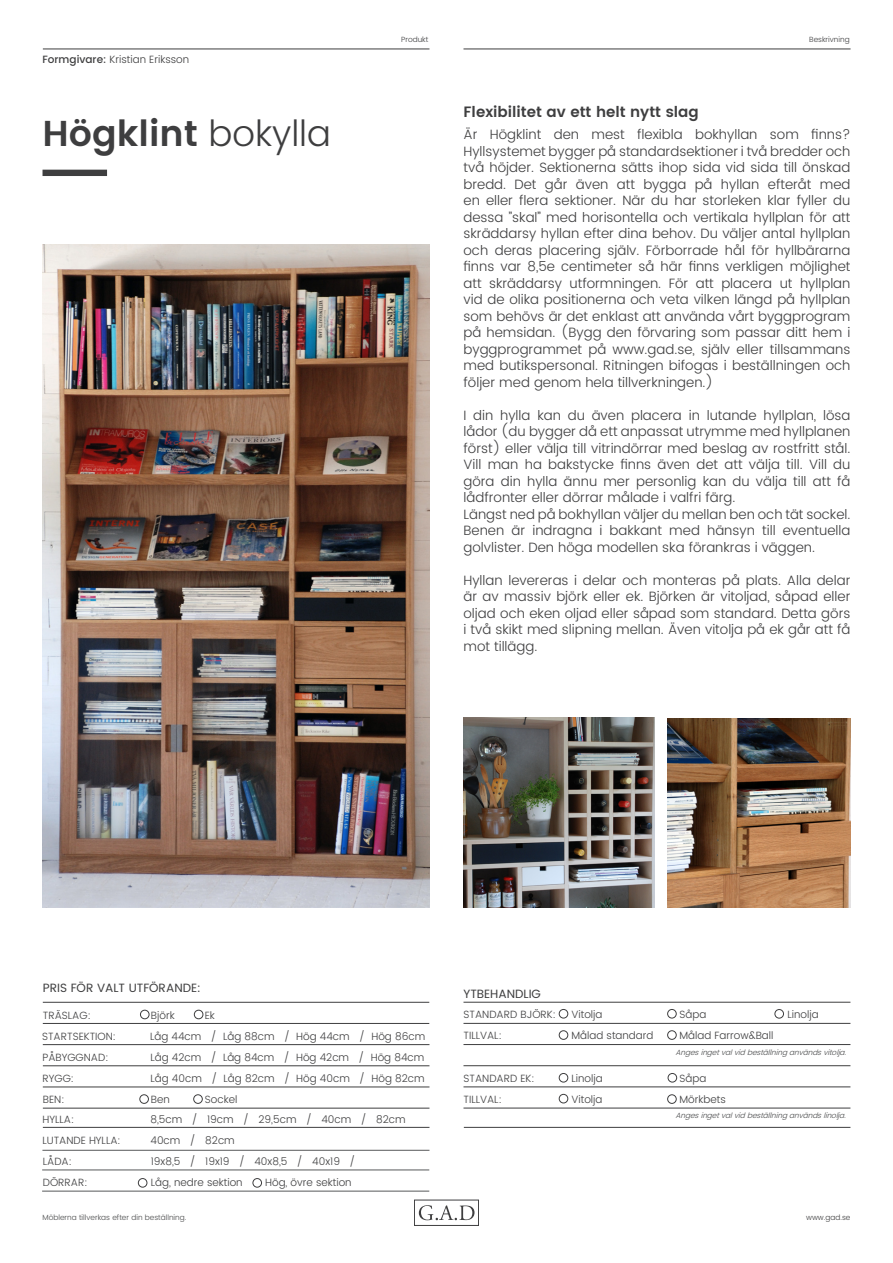
<style>
.page{position:relative;width:893px;height:1263px;background:#fff}
.page>*{position:absolute;margin:0;border:0;box-sizing:border-box;transform-origin:0 0}
.t1{font:600 36px "Poppins";color:#3e3e3f}
.t2{font:600 15px "Poppins";color:#3e3e3f}
.t3{font:300 13.5px/16.5px "Poppins";color:#3e3e3f;text-align:justify}
.t4{font:12px "Poppins";color:#3e3e3f}
.t5{font:300 10.5px "Poppins";color:#3e3e3f}
.t6{font:italic 300 7.5px "Poppins";color:#4a4b4c}
.t7{font:300 7.5px "Poppins";color:#4a4b4c}
.t8{font:300 7.5px "Poppins";color:#3e3e3f}
.s1{font-weight:500}
.s2{font-weight:300}
</style>
<div class="page">
<hr style="left:43px;top:49px;width:386px;height:1px;background:#3e3e3f">
<hr style="left:463px;top:49px;width:387px;height:1px;background:#3e3e3f">
<hr style="left:43px;top:1002px;width:386px;height:1px;background:#3e3e3f">
<hr style="left:43px;top:1023px;width:386px;height:1px;background:#3e3e3f">
<hr style="left:43px;top:1044px;width:386px;height:1px;background:#3e3e3f">
<hr style="left:43px;top:1065px;width:386px;height:1px;background:#3e3e3f">
<hr style="left:43px;top:1108px;width:386px;height:1px;background:#3e3e3f">
<hr style="left:43px;top:1127px;width:386px;height:1px;background:#3e3e3f">
<hr style="left:463px;top:1002px;width:387px;height:1px;background:#3e3e3f">
<hr style="left:463px;top:1023px;width:387px;height:1px;background:#3e3e3f">
<hr style="left:463px;top:1044px;width:387px;height:1px;background:#3e3e3f">
<hr style="left:463px;top:1065px;width:387px;height:1px;background:#3e3e3f">
<hr style="left:463px;top:1087px;width:387px;height:1px;background:#3e3e3f">
<hr style="left:463px;top:1108px;width:387px;height:1px;background:#3e3e3f">
<div style="left:559px;top:1009px;width:9px;height:9px;border:1px solid #3e3e3f;border-radius:50%"></div>
<div style="left:667px;top:1009px;width:9px;height:9px;border:1px solid #3e3e3f;border-radius:50%"></div>
<div style="left:775px;top:1009px;width:9px;height:9px;border:1px solid #3e3e3f;border-radius:50%"></div>
<div style="left:559px;top:1030px;width:9px;height:9px;border:1px solid #3e3e3f;border-radius:50%"></div>
<div style="left:559px;top:1073px;width:9px;height:9px;border:1px solid #3e3e3f;border-radius:50%"></div>
<div style="left:668px;top:1073px;width:9px;height:9px;border:1px solid #3e3e3f;border-radius:50%"></div>
<div style="left:559px;top:1094px;width:9px;height:9px;border:1px solid #3e3e3f;border-radius:50%"></div>
<div style="left:667px;top:1094px;width:9px;height:9px;border:1px solid #3e3e3f;border-radius:50%"></div>
<hr style="left:43px;top:1087px;width:386px;height:1px;background:#3e3e3f">
<div style="left:43px;top:170px;width:64px;height:6px;background:#3e3e3f"></div>
<svg style="left:419px;top:1205px;width:55px;height:15px"></svg>
<div style="left:414px;top:1200px;width:65px;height:26px;border:1px solid #3e3e3f"></div>
<hr style="left:464px;top:1127px;width:386px;height:1px;background:#3e3e3f">
<div style="left:667px;top:1030px;width:9px;height:9px;border:1px solid #3e3e3f;border-radius:50%"></div>
<img style="left:43px;top:244px;width:386px;height:663px">
<img style="left:668px;top:718px;width:182px;height:189px">
<img style="left:463px;top:718px;width:191px;height:189px">
<hr style="left:42px;top:1170px;width:387px;height:1px;background:#57585a">
<hr style="left:42px;top:1191px;width:387px;height:1px;background:#57585a">
<div style="left:140px;top:1010px;width:9px;height:9px;border:1px solid #3e3e3f;border-radius:50%"></div>
<div style="left:194px;top:1010px;width:9px;height:9px;border:1px solid #3e3e3f;border-radius:50%"></div>
<div style="left:138px;top:1178px;width:9px;height:9px;border:1px solid #3e3e3f;border-radius:50%"></div>
<div style="left:253px;top:1178px;width:9px;height:9px;border:1px solid #3e3e3f;border-radius:50%"></div>
<div style="left:140px;top:1094px;width:9px;height:9px;border:1px solid #3e3e3f;border-radius:50%"></div>
<div style="left:193px;top:1094px;width:10px;height:9px;border:1px solid #3e3e3f;border-radius:50%"></div>
<hr style="left:42px;top:1150px;width:387px;height:1px;background:#57585a">
<p class="t5" style="left:43px;top:51px;width:148px"><span class="s1">Formgivare:</span> Kristian Eriksson</p>
<p class="t1" style="left:43px;top:106px;width:290px">Högklint <span class="s2">bokylla</span></p>
<p class="t8" style="left:401px;top:34px;width:29px">Produkt</p>
<p class="t8" style="left:809px;top:34px;width:42px">Beskrivning</p>
<p class="t2" style="left:463px;top:100px;width:237px">Flexibilitet av ett helt nytt slag</p>
<p class="t3" style="left:463px;top:127px;width:388px">Är Högklint den mest flexibla bokhyllan som finns?<br>Hyllsystemet bygger på standardsektioner i två bredder och två höjder. Sektionerna sätts ihop sida vid sida till önskad bredd. Det går även att bygga på hyllan efteråt med en eller flera sektioner. När du har storleken klar fyller du dessa ”skal” med horisontella och vertikala hyllplan för att skräddarsy hyllan efter dina behov. Du väljer antal hyllplan och deras placering själv. Förborrade hål för hyllbärarna finns var 8,5e centimeter så här finns verkligen möjlighet att skräddarsy utformningen. För att placera ut hyllplan vid de olika positionerna och veta vilken längd på hyllplan som behövs är det enklast att använda vårt byggprogram på hemsidan. (Bygg den förvaring som passar ditt hem i byggprogrammet på www.gad.se, själv eller tillsammans med butikspersonal. Ritningen bifogas i beställningen och följer med genom hela tillverkningen.)</p>
<p class="t3" style="left:463px;top:407px;width:388px">I din hylla kan du även placera in lutande hyllplan, lösa lådor (du bygger då ett anpassat utrymme med hyllplanen först) eller välja till vitrindörrar med beslag av rostfritt stål.<br>Vill man ha bakstycke finns även det att välja till. Vill du göra din hylla ännu mer personlig kan du välja till att få lådfronter eller dörrar målade i valfri färg.</p>
<p class="t3" style="left:463px;top:506px;width:388px">Längst ned på bokhyllan väljer du mellan ben och tät sockel.<br>Benen är indragna i bakkant med hänsyn till eventuella golvlister. Den höga modellen ska förankras i väggen.</p>
<p class="t3" style="left:463px;top:572px;width:388px">Hyllan levereras i delar och monteras på plats. Alla delar är av massiv björk eller ek. Björken är vitoljad, såpad eller oljad och eken oljad eller såpad som standard. Detta görs i två skikt med slipning mellan. Även vitolja på ek går att få mot tillägg.</p>
<p class="t4" style="left:43px;top:979px;width:159px">PRIS FÖR VALT UTFÖRANDE:</p>
<p class="t5" style="left:43px;top:1007px;width:49px">TRÄSLAG:</p>
<p class="t5" style="left:151px;top:1007px;width:25px">Björk</p>
<p class="t5" style="left:205px;top:1007px;width:12px">Ek</p>
<p class="t5" style="left:42px;top:1028px;width:75px">STARTSEKTION:</p>
<p class="t5" style="left:150px;top:1028px;width:277px">Låg 44cm / Låg 88cm / Hög 44cm / Hög 86cm</p>
<p class="t5" style="left:42px;top:1050px;width:68px">PÅBYGGNAD:</p>
<p class="t5" style="left:150px;top:1050px;width:275px">Låg 42cm / Låg 84cm / Hög 42cm / Hög 84cm</p>
<p class="t5" style="left:43px;top:1071px;width:33px">RYGG:</p>
<p class="t5" style="left:151px;top:1071px;width:276px">Låg 40cm / Låg 82cm / Hög 40cm / Hög 82cm</p>
<p class="t5" style="left:43px;top:1091px;width:23px">BEN:</p>
<p class="t5" style="left:151px;top:1091px;width:20px">Ben</p>
<p class="t5" style="left:205px;top:1091px;width:34px">Sockel</p>
<p class="t5" style="left:42px;top:1112px;width:33px">HYLLA:</p>
<p class="t5" style="left:150px;top:1112px;width:257px">8,5cm / 19cm / 29,5cm / 40cm / 82cm</p>
<p class="t5" style="left:42px;top:1132px;width:80px">LUTANDE HYLLA:</p>
<p class="t5" style="left:150px;top:1132px;width:86px">40cm / 82cm</p>
<p class="t5" style="left:43px;top:1154px;width:31px">LÅDA:</p>
<p class="t5" style="left:151px;top:1154px;width:206px">19x8,5 / 19x19 / 40x8,5 / 40x19 /</p>
<p class="t5" style="left:43px;top:1175px;width:46px">DÖRRAR:</p>
<p class="t5" style="left:151px;top:1175px;width:93px">Låg, nedre sektion</p>
<p class="t5" style="left:265px;top:1175px;width:88px">Hög, övre sektion</p>
<p class="t7" style="left:43px;top:1212px;width:145px">Möblerna tillverkas efter din beställning.</p>
<p class="t4" style="left:463px;top:985px;width:79px">YTBEHANDLIG</p>
<p class="t5" style="left:463px;top:1007px;width:94px">STANDARD BJÖRK:</p>
<p class="t5" style="left:571px;top:1007px;width:33px">Vitolja</p>
<p class="t5" style="left:679px;top:1007px;width:28px">Såpa</p>
<p class="t5" style="left:787px;top:1007px;width:33px">Linolja</p>
<p class="t5" style="left:463px;top:1027px;width:40px">TILLVAL:</p>
<p class="t5" style="left:571px;top:1027px;width:83px">Målad standard</p>
<p class="t5" style="left:679px;top:1027px;width:95px">Målad Farrow&amp;Ball</p>
<p class="t5" style="left:463px;top:1071px;width:73px">STANDARD EK:</p>
<p class="t5" style="left:571px;top:1071px;width:33px">Linolja</p>
<p class="t5" style="left:679px;top:1071px;width:28px">Såpa</p>
<p class="t5" style="left:463px;top:1091px;width:40px">TILLVAL:</p>
<p class="t5" style="left:571px;top:1091px;width:33px">Vitolja</p>
<p class="t5" style="left:679px;top:1091px;width:48px">Mörkbets</p>
<p class="t6" style="left:675px;top:1047px;width:175px">Angesingetvalvidbeställninganvändsvitolja.</p>
<p class="t6" style="left:675px;top:1110px;width:175px">Angesingetvalvidbeställninganvändslinolja.</p>
<p class="t8" style="left:806px;top:1212px;width:46px">www.gad.se</p>
</div>
